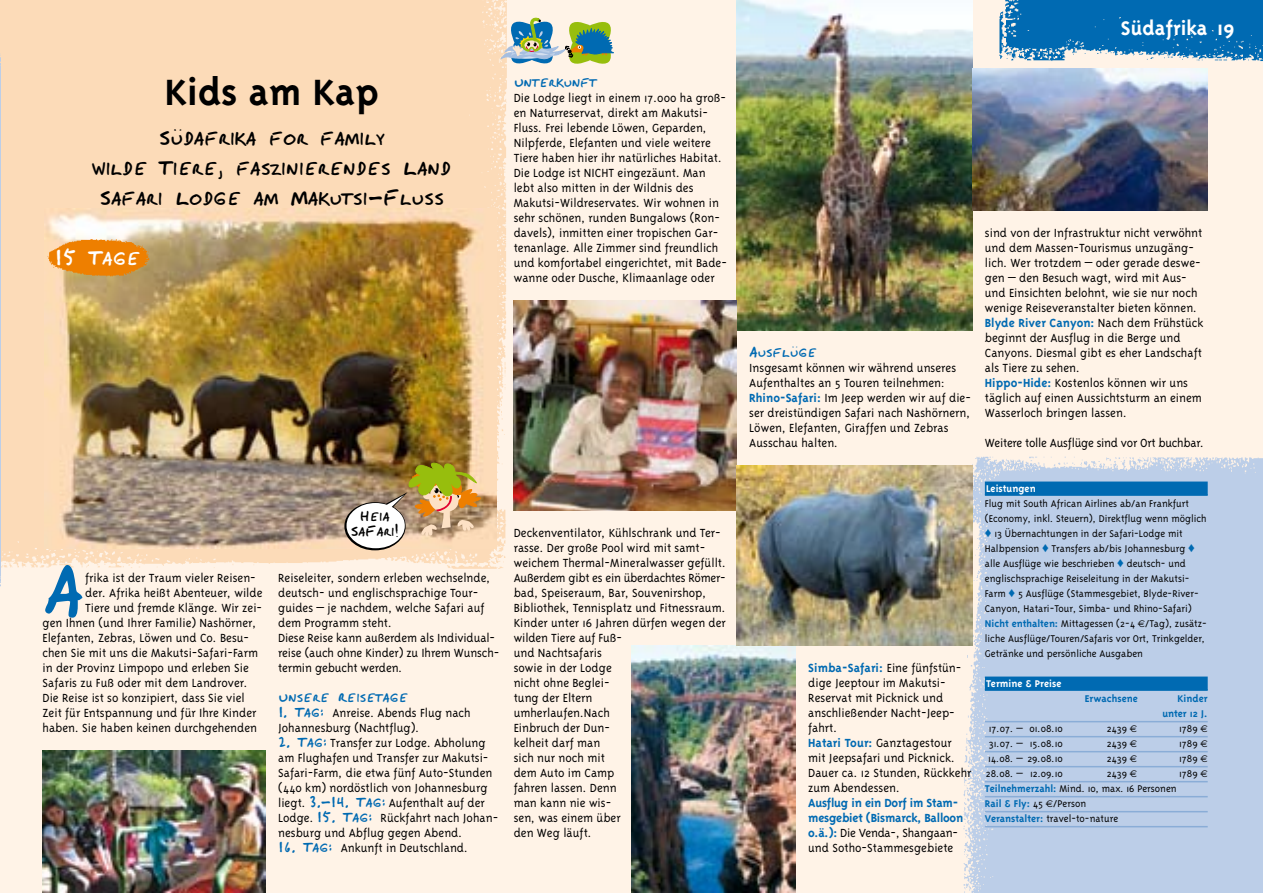
<style>
.page{position:relative;width:1263px;height:893px;background:#fff3e7}
.page>*{position:absolute;margin:0;border:0;box-sizing:border-box;transform-origin:0 0}
.t1{font:86.4px "Krahling";color:#006ab2}
.t2{font:700 42px "Triplex";color:#000}
.t3{font:27px/30px "Krahling";letter-spacing:-.03em;color:#000;text-align:center}
.t4{font:27px "Krahling";letter-spacing:-.03em;color:#fff}
.t5{font:700 22.5px "Triplex";color:#fff}
.t6{font:18px "Krahling";letter-spacing:-.03em;color:#006ab2}
.t7{font:18px/15px "Krahling";letter-spacing:-.03em;color:#000;text-align:center}
.t8{font:300 13.5px/15px "Triplex";color:#000}
.t9{font:700 13.5px/15px "Triplex";letter-spacing:-.02em;color:#006ab2}
.t10{font:300 13.5px "Triplex";letter-spacing:-.02em;color:#000}
.t11{font:300 11.25px/15px "Triplex";color:#000}
.t12{font:700 11.25px/15px "Triplex";color:#006ab2;text-align:right}
.t13{font:700 11.25px "Triplex";color:#fff}
.s1{font-family:"Krahling";font-weight:400;font-size:18px;color:#006ab2}
.s2{font-weight:700;color:#006ab2}
.s3{font-weight:300;color:#000}
.s4{color:#006ab2}
.s5{font-family:"Euro Sans";font-weight:400;font-size:9.75px}
</style>
<div class="page">
<img style="left:960px;top:456px;width:303px;height:437px">
<img style="left:0;top:0;width:521px;height:569px">
<img style="left:736px;top:0;width:236px;height:330px">
<img style="left:43px;top:750px;width:222px;height:143px">
<img style="left:631px;top:645px;width:164px;height:248px">
<img style="left:514px;top:300px;width:222px;height:210px">
<img style="left:44px;top:209px;width:452px;height:339px">
<img style="left:344px;top:462px;width:140px;height:88px">
<img style="left:972px;top:68px;width:236px;height:142px">
<img style="left:45px;top:238px;width:112px;height:42px">
<svg style="left:501px;top:17px;width:113px;height:50px"></svg>
<img style="left:0;top:45px;width:1px;height:542px">
<img style="left:736px;top:465px;width:236px;height:180px">
<div style="left:985px;top:482px;width:223px;height:13px;background:#006ab2"></div>
<hr style="left:985px;top:494px;width:223px;height:2px;background:#006ab2">
<div style="left:985px;top:677px;width:223px;height:13px;background:#006ab2"></div>
<hr style="left:985px;top:689px;width:223px;height:2px;background:#006ab2">
<hr style="left:985px;top:721px;width:223px;height:1px;background:#8aadd7">
<hr style="left:985px;top:736px;width:223px;height:1px;background:#8aadd7">
<hr style="left:985px;top:751px;width:223px;height:1px;background:#8aadd7">
<hr style="left:985px;top:766px;width:223px;height:1px;background:#8aadd7">
<hr style="left:985px;top:781px;width:223px;height:1px;background:#8aadd7">
<hr style="left:985px;top:796px;width:223px;height:1px;background:#8aadd7">
<hr style="left:985px;top:811px;width:223px;height:1px;background:#8aadd7">
<hr style="left:985px;top:826px;width:223px;height:1px;background:#8aadd7">
<img style="left:995px;top:0;width:268px;height:74px">
<h2 class="t2" style="left:165px;top:68px;width:215px">Kids am Kap</h2>
<h3 class="t3" style="left:92px;top:121px;width:361px">Südafrika for family<br>Wilde Tiere, faszinierendes Land<br>Safari Lodge am Makutsi-Fluss</h3>
<h3 class="t4" style="left:55px;top:244px;width:88px">15 Tage</h3>
<h3 class="t6" style="left:514px;top:73px;width:85px">Unterkunft</h3>
<p class="t8" style="left:514px;top:90px;width:215px">Die Lodge liegt in einem 17.000 ha groß&shy;en Naturreservat, direkt am Makutsi-Fluss. Frei lebende Löwen, Geparden, Nilpferde, Elefanten und viele weitere Tiere haben hier ihr natürliches Habitat.<br>Die Lodge ist NICHT eingezäunt. Man lebt also mitten in der Wildnis des Makutsi-Wildreservates. Wir wohnen in sehr schönen, runden Bungalows (Ron&shy;davels), inmitten einer tropischen Gar&shy;tenanlage. Alle Zimmer sind freundlich und komfortabel eingerichtet, mit Bade&shy;wanne oder Dusche, Klimaanlage oder</p>
<h1 class="t1" style="left:43px;top:547px;width:44px">A</h1>
<p class="t8" style="left:85px;top:570px;width:172px">frika ist der Traum vieler Reisen-</p>
<p class="t8" style="left:85px;top:585px;width:179px">der. Afrika heißt Abenteuer, wilde</p>
<p class="t8" style="left:85px;top:600px;width:179px">Tiere und fremde Klänge. Wir zei-</p>
<p class="t8" style="left:43px;top:615px;width:215px">gen Ihnen (und Ihrer Familie) Nashörner,</p>
<p class="t8" style="left:43px;top:630px;width:208px">Elefanten, Zebras, Löwen und Co. Besu-</p>
<p class="t8" style="left:43px;top:645px;width:217px">chen Sie mit uns die Makutsi-Safari-Farm</p>
<p class="t8" style="left:43px;top:660px;width:208px">in der Provinz Limpopo und erleben Sie</p>
<p class="t8" style="left:43px;top:675px;width:207px">Safaris zu Fuß oder mit dem Landrover.</p>
<p class="t8" style="left:43px;top:690px;width:204px">Die Reise ist so konzipiert, dass Sie viel</p>
<p class="t8" style="left:43px;top:705px;width:215px">Zeit für Entspannung und für Ihre Kinder</p>
<p class="t8" style="left:43px;top:720px;width:216px">haben. Sie haben keinen durchgehenden</p>
<h3 class="t7" style="left:350px;top:508px;width:51px">Heia<br>SaFari!</h3>
<p class="t8" style="left:278px;top:570px;width:223px">Reiseleiter, sondern erleben wechselnde, deutsch- und englischsprachige Tour&shy;guides – je nachdem, welche Safari auf dem Programm steht.<br>Diese Reise kann außerdem als Individual&shy;reise (auch ohne Kinder) zu Ihrem Wunsch&shy;termin gebucht werden.</p>
<h3 class="t6" style="left:278px;top:688px;width:132px">Unsere Reisetage</h3>
<p class="t8" style="left:278px;top:705px;width:194px"><span class="s1">1. Tag:</span> Anreise. Abends Flug nach<br>Johannesburg (Nachtflug).</p>
<p class="t8" style="left:278px;top:735px;width:222px"><span class="s1">2. Tag:</span> Transfer zur Lodge. Abholung am Flughafen und Transfer zur Makutsi-Safari-Farm, die etwa fünf Auto-Stunden (440 km) nordöstlich von Johannesburg liegt. <span class="s1">3.-14. Tag:</span> Aufenthalt auf der Lodge. <span class="s1">15. Tag:</span> Rückfahrt nach Johan&shy;nesburg und Abflug gegen Abend.</p>
<p class="t8" style="left:278px;top:840px;width:191px"><span class="s1">16. Tag:</span> Ankunft in Deutschland.</p>
<p class="t8" style="left:514px;top:525px;width:214px">Deckenventilator, Kühlschrank und Ter&shy;rasse. Der große Pool wird mit samt&shy;weichem Thermal-Mineralwasser gefüllt.<br>Außerdem gibt es ein überdachtes Römer&shy;bad, Speiseraum, Bar, Souvenirshop,<br>Bibliothek, Tennisplatz und Fitnessraum.<br>Kinder unter 16 Jahren dürfen wegen der wilden Tiere auf Fuß-<br>und Nachtsafaris<br>sowie in der Lodge<br>nicht ohne Beglei-<br>tung der Eltern<br>umherlaufen.Nach<br>Einbruch der Dun-<br>kelheit darf man<br>sich nur noch mit<br>dem Auto im Camp<br>fahren lassen. Denn<br>man kann nie wis-<br>sen, was einem über<br>den Weg läuft.</p>
<h3 class="t5" style="left:1121px;top:15px;width:115px">Südafrika 19</h3>
<h3 class="t6" style="left:749px;top:343px;width:69px">Ausflüge</h3>
<p class="t8" style="left:749px;top:360px;width:223px">Insgesamt können wir während unseres Aufenthaltes an 5 Touren teilnehmen:<br><span class="s2">Rhino-Safari:</span> Im Jeep werden wir auf die&shy;ser dreistündigen Safari nach Nashörnern, Löwen, Elefanten, Giraffen und Zebras Ausschau halten.</p>
<p class="t8" style="left:808px;top:660px;width:165px"><span class="s2">Simba-Safari:</span> Eine fünfstün&shy;dige Jeeptour im Makutsi-<br>Reservat mit Picknick und anschließender Nacht-Jeep&shy;fahrt.<br><span class="s2">Hatari Tour:</span> Ganztagestour mit Jeepsafari und Picknick.<br>Dauer ca. 12 Stunden, Rückkehr zum Abendessen.</p>
<p class="t9" style="left:808px;top:795px;width:156px">Ausflug in ein Dorf im Stam&shy;mesgebiet (Bismarck, Balloon o.ä.): <span class="s3">Die Venda-, Shangaan&shy;und Sotho-Stammesgebiete</span></p>
<p class="t8" style="left:985px;top:225px;width:220px">sind von der Infrastruktur nicht verwöhnt und dem Massen-Tourismus unzugäng&shy;lich. Wer trotzdem – oder gerade deswe&shy;gen – den Besuch wagt, wird mit Aus&shy;und Einsichten belohnt, wie sie nur noch wenige Reiseveranstalter bieten können.<br><span class="s2">Blyde River Canyon:</span> Nach dem Frühstück beginnt der Ausflug in die Berge und Canyons. Diesmal gibt es eher Landschaft als Tiere zu sehen.<br><span class="s2">Hippo-Hide:</span> Kostenlos können wir uns täglich auf einen Aussichtsturm an einem Wasserloch bringen lassen.</p>
<p class="t10" style="left:985px;top:435px;width:220px">Weitere tolle Ausflüge sind vor Ort buchbar.</p>
<p class="t13" style="left:986px;top:482px;width:51px">Leistungen</p>
<p class="t11" style="left:985px;top:496px;width:223px">Flug mit South African Airlines ab/an Frankfurt (Economy, inkl. Steuern), Direktflug wenn möglich <span class="s4">♦</span> 13 Übernachtungen in der Safari-Lodge mit Halbpension <span class="s4">♦</span> Transfers ab/bis Johannesburg <span class="s4">♦ </span>alle Ausflüge wie beschrieben <span class="s4">♦</span> deutsch- und englischsprachige Reiseleitung in der Makutsi-Farm <span class="s4">♦</span> 5 Ausflüge (Stammesgebiet, Blyde-River-Canyon, Hatari-Tour, Simba- und Rhino-Safari)<br><span class="s2">Nicht enthalten:</span> Mittagessen (2-4 <span class="s5">€</span>/Tag), zusätz&shy;liche Ausflüge/Touren/Safaris vor Ort, Trinkgelder, Getränke und persönliche Ausgaben</p>
<p class="t13" style="left:986px;top:677px;width:77px">Termine &amp; Preise</p>
<p class="t12" style="left:1085px;top:691px;width:55px">Erwachsene</p>
<p class="t12" style="left:1162px;top:691px;width:47px">Kinder unter 12 J.</p>
<p class="t11" style="left:989px;top:721px;width:76px">17.07. – 01.08.10</p>
<p class="t11" style="left:1107px;top:721px;width:32px">2439 <span class="s5">€</span></p>
<p class="t11" style="left:1179px;top:721px;width:30px">1789 <span class="s5">€</span></p>
<p class="t11" style="left:989px;top:736px;width:75px">31.07. – 15.08.10</p>
<p class="t11" style="left:1107px;top:736px;width:32px">2439 <span class="s5">€</span></p>
<p class="t11" style="left:1179px;top:736px;width:30px">1789 <span class="s5">€</span></p>
<p class="t11" style="left:988px;top:751px;width:76px">14.08. – 29.08.10</p>
<p class="t11" style="left:1107px;top:751px;width:32px">2439 <span class="s5">€</span></p>
<p class="t11" style="left:1179px;top:751px;width:30px">1789 <span class="s5">€</span></p>
<p class="t11" style="left:986px;top:766px;width:78px">28.08. – 12.09.10</p>
<p class="t11" style="left:1107px;top:766px;width:32px">2439 <span class="s5">€</span></p>
<p class="t11" style="left:1179px;top:766px;width:30px">1789 <span class="s5">€</span></p>
<p class="t11" style="left:985px;top:781px;width:193px"><span class="s2">Teilnehmerzahl:</span> Mind. 10, max. 16 Personen<br><span class="s2">Rail &amp; Fly:</span> 45 <span class="s5">€</span>/Person<br><span class="s2">Veranstalter:</span> travel-to-nature</p>
</div>
